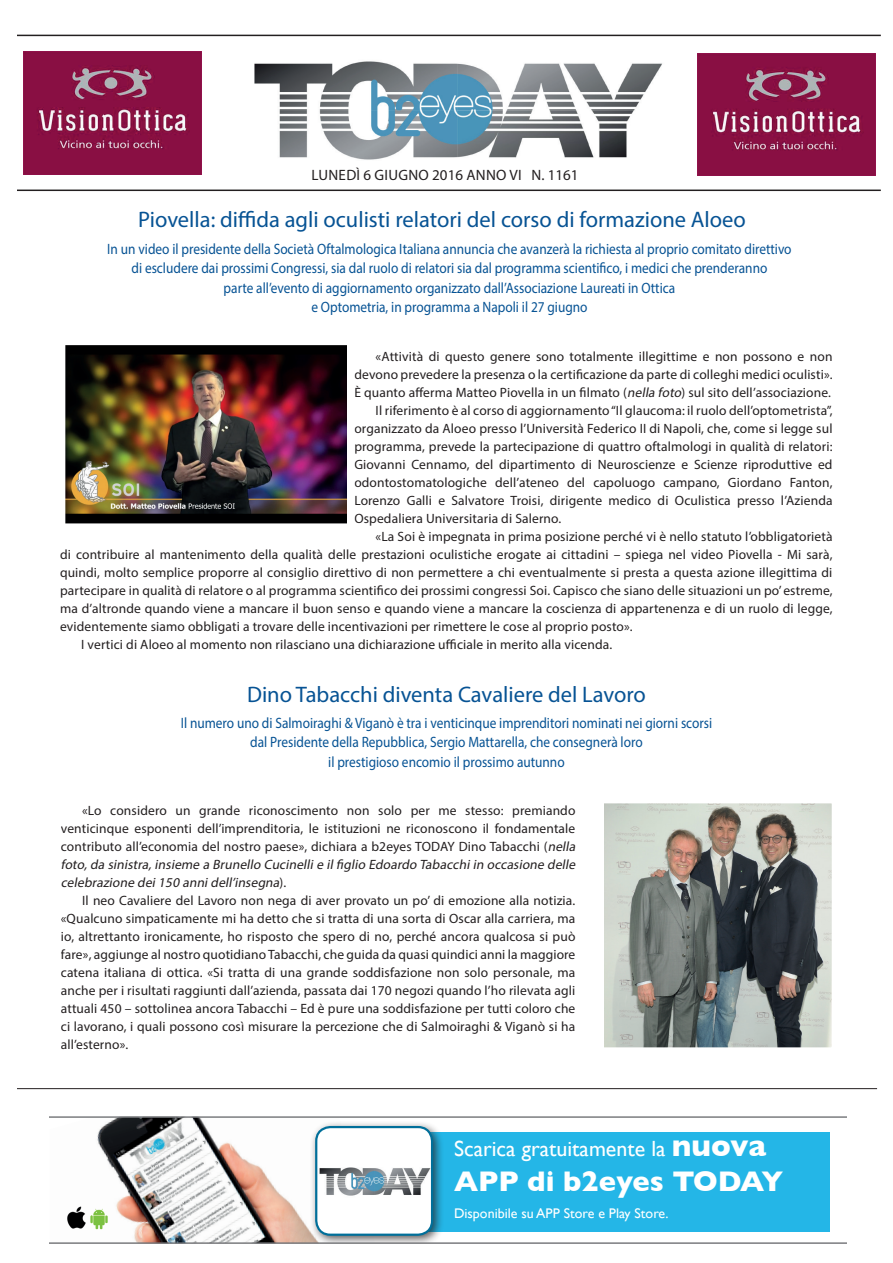
<style>
.page{position:relative;width:893px;height:1263px;background:#fff}
.page>*{position:absolute;margin:0;border:0;box-sizing:border-box;transform-origin:0 0}
.t1{font:700 28.95px "Gill Sans";color:#fff}
.t2{font:22.5px "Myriad Pro";color:#075394}
.t3{font:21.9px "Gill Sans";color:#fff}
.t4{font:15px/19.5px "Myriad Pro";color:#075394;text-align:center;scale:.89 1}
.t5{font:15px "Myriad Pro";letter-spacing:.02em;color:#231f20}
.t6{font:13.95px "Gill Sans";color:#fff}
.t7{font:13.5px/18px "Myriad Pro";letter-spacing:.01em;color:#231f20}
.s1{font-style:italic}
.s2{font-weight:700;font-size:30.9px}
</style>
<div class="page">
<img style="left:254px;top:61px;width:408px;height:99px">
<hr style="left:17px;top:1088px;width:860px;height:1px;background:#231f20">
<img style="left:697px;top:54px;width:179px;height:122px">
<img style="left:23px;top:52px;width:179px;height:122px">
<hr style="left:17px;top:190px;width:864px;height:1px;background:#231f20">
<hr style="left:17px;top:35px;width:864px;height:1px;background:#231f20">
<img style="left:71px;top:1118px;width:238px;height:124px">
<img style="left:76px;top:1202px;width:46px;height:35px">
<img style="left:67px;top:1206px;width:21px;height:22px">
<div style="left:410px;top:1132px;width:420px;height:99px;background:#24b6e7"></div>
<div style="left:309px;top:1120px;width:136px;height:123px;background:#231f20;opacity:.75"></div>
<img style="left:316px;top:1127px;width:116px;height:108px">
<div style="left:315px;top:1126px;width:118px;height:110px;border:2px solid #006f9a;border-radius:14px"></div>
<svg style="left:50px;top:1117px;width:796px;height:1px"></svg>
<svg style="left:50px;top:1242px;width:796px;height:1px"></svg>
<img style="left:65px;top:346px;width:282px;height:176px">
<div style="left:58px;top:339px;width:296px;height:190px;border:6px solid #fff"></div>
<img style="left:605px;top:804px;width:226px;height:242px">
<div style="left:598px;top:797px;width:240px;height:256px;border:6px solid #fff"></div>
<p class="t5" style="left:312px;top:166px;width:269px">LUNEDÌ 6 GIUGNO 2016 ANNO VI N. 1161</p>
<h2 class="t2" style="left:138px;top:206px;width:609px">Piovella: diffida agli oculisti relatori del corso di formazione Aloeo</h2>
<p class="t4" style="left:107px;top:239px;width:770px">In un video il presidente della Società Oftalmologica Italiana annuncia che avanzerà la richiesta al proprio comitato direttivo di escludere dai prossimi Congressi, sia dal ruolo di relatori sia dal programma scientifico, i medici che prenderanno<br>parte all’evento di aggiornamento organizzato dall’Associazione Laureati in Ottica<br>e Optometria, in programma a Napoli il 27 giugno</p>
<p class="t7" style="left:376px;top:347px;width:458px">«Attività di questo genere sono totalmente illegittime e non possono e non</p>
<p class="t7" style="left:354px;top:365px;width:480px">devono prevedere la presenza o la certificazione da parte di colleghi medici oculisti».</p>
<p class="t7" style="left:354px;top:383px;width:478px">È quanto afferma Matteo Piovella in un filmato (<span class="s1">nella foto</span>) sul sito dell’associazione.</p>
<p class="t7" style="left:376px;top:401px;width:458px">Il riferimento è al corso di aggiornamento “Il glaucoma: il ruolo dell’optometrista”,</p>
<p class="t7" style="left:354px;top:419px;width:480px">organizzato da Aloeo presso l’Università Federico II di Napoli, che, come si legge sul</p>
<p class="t7" style="left:354px;top:437px;width:480px">programma, prevede la partecipazione di quattro oftalmologi in qualità di relatori:</p>
<p class="t7" style="left:354px;top:455px;width:480px">Giovanni Cennamo, del dipartimento di Neuroscienze e Scienze riproduttive ed</p>
<p class="t7" style="left:354px;top:473px;width:480px">odontostomatologiche dell’ateneo del capoluogo campano, Giordano Fanton,</p>
<p class="t7" style="left:354px;top:491px;width:480px">Lorenzo Galli e Salvatore Troisi, dirigente medico di Oculistica presso l’Azienda</p>
<p class="t7" style="left:354px;top:509px;width:208px">Ospedaliera Universitaria di Salerno.</p>
<p class="t7" style="left:376px;top:527px;width:458px">«La Soi è impegnata in prima posizione perché vi è nello statuto l’obbligatorietà</p>
<p class="t7" style="left:60px;top:545px;width:774px">di contribuire al mantenimento della qualità delle prestazioni oculistiche erogate ai cittadini – spiega nel video Piovella - Mi sarà,</p>
<p class="t7" style="left:60px;top:563px;width:774px">quindi, molto semplice proporre al consiglio direttivo di non permettere a chi eventualmente si presta a questa azione illegittima di</p>
<p class="t7" style="left:60px;top:581px;width:774px">partecipare in qualità di relatore o al programma scientifico dei prossimi congressi Soi. Capisco che siano delle situazioni un po’ estreme,</p>
<p class="t7" style="left:60px;top:599px;width:774px">ma d’altronde quando viene a mancare il buon senso e quando viene a mancare la coscienza di appartenenza e di un ruolo di legge,</p>
<p class="t7" style="left:60px;top:617px;width:574px">evidentemente siamo obbligati a trovare delle incentivazioni per rimettere le cose al proprio posto».</p>
<p class="t7" style="left:81px;top:635px;width:532px">I vertici di Aloeo al momento non rilasciano una dichiarazione ufficiale in merito alla vicenda.</p>
<h2 class="t2" style="left:247px;top:680px;width:400px">Dino Tabacchi diventa Cavaliere del Lavoro</h2>
<p class="t4" style="left:181px;top:713px;width:599px">Il numero uno di Salmoiraghi &amp; Viganò è tra i venticinque imprenditori nominati nei giorni scorsi dal Presidente della Repubblica, Sergio Mattarella, che consegnerà loro<br>il prestigioso encomio il prossimo autunno</p>
<p class="t7" style="left:61px;top:801px;width:519px;text-indent:21px">«Lo considero un grande riconoscimento non solo per me stesso: premiando venticinque esponenti dell’imprenditoria, le istituzioni ne riconoscono il fondamentale contributo all’economia del nostro paese», dichiara a b2eyes TODAY Dino Tabacchi (<span class="s1">nella foto,da sinistra,insieme a Brunello Cucinellie ilfiglio Edoardo Tabacchiin occasione delle celebrazione dei150 annidell’insegna</span>) .</p>
<p class="t7" style="left:61px;top:891px;width:516px;text-align:justify;text-indent:21px">Il neo Cavaliere del Lavoro non nega di aver provato un po’ di emozione alla notizia. «Qualcuno simpaticamente mi ha detto che si tratta di una sorta di Oscar alla carriera, ma io, altrettanto ironicamente, ho risposto che spero di no, perché ancora qualcosa si può fare», aggiunge al nostro quotidiano Tabacchi, che guida da quasi quindici anni la maggiore catena italiana di ottica. «Si tratta di una grande soddisfazione non solo personale, ma anche per i risultati raggiunti dall’azienda, passata dai 170 negozi quando l’ho rilevata agli attuali 450 – sottolinea ancora Tabacchi – Ed è pure una soddisfazione per tutti coloro che ci lavorano, i quali possono così misurare la percezione che di Salmoiraghi &amp; Viganò si ha all’esterno».</p>
<h3 class="t3" style="left:454px;top:1136px;width:314px">Scarica gratuitamente la <span class="s2">nuova</span></h3>
<h1 class="t1" style="left:454px;top:1164px;width:331px">APP di b2eyes TODAY</h1>
<p class="t6" style="left:454px;top:1205px;width:216px">Disponibile su APP Store e Play Store.</p>
</div>
